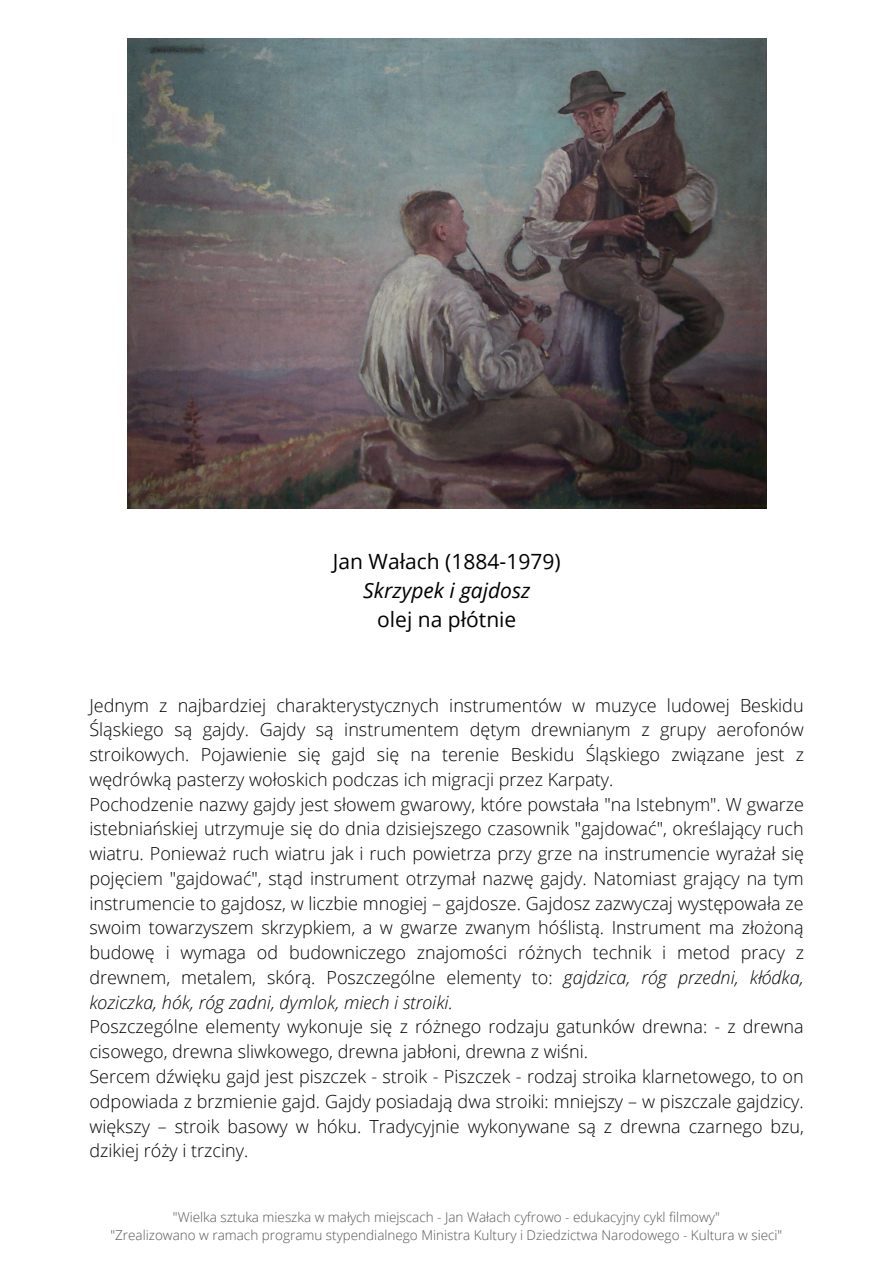
<style>
.page{position:relative;width:893px;height:1263px;background:#fff}
.page>*{position:absolute;margin:0;border:0;box-sizing:border-box;transform-origin:0 0}
.t1{font:21px "Open Sans";color:#000}
.t2{font:italic 21px "Open Sans";color:#000}
.t3{font:300 18px/24.8px "Open Sans";color:#000}
.t4{font:300 13.5px/18.6px "Open Sans";color:#545454;text-align:center}
.s1{font-style:italic}
</style>
<div class="page">
<img style="left:127px;top:38px;width:639px;height:470px">
<p class="t1" style="left:333px;top:546px;width:229px">Jan Wałach (1884-1979)</p>
<p class="t2" style="left:363px;top:575px;width:169px">Skrzypek i gajdosz</p>
<p class="t1" style="left:377px;top:605px;width:141px">olej na płótnie</p>
<p class="t3" style="left:89px;top:692px;width:716px">Jednym z najbardziej charakterystycznych instrumentów w muzyce ludowej Beskidu Śląskiego są gajdy. Gajdy są instrumentem dętym drewnianym z grupy aerofonów stroikowych. Pojawienie się gajd się na terenie Beskidu Śląskiego związane jest z wędrówką pasterzy wołoskich podczas ich migracji przez Karpaty.<br>Pochodzenie nazwy gajdy jest słowem gwarowy, które powstała "na Istebnym". W gwarze istebniańskiej utrzymuje się do dnia dzisiejszego czasownik "gajdować", określający ruch wiatru. Ponieważ ruch wiatru jak i ruch powietrza przy grze na instrumencie wyrażał się pojęciem "gajdować", stąd instrument otrzymał nazwę gajdy. Natomiast grający na tym instrumencie to gajdosz, w liczbie mnogiej – gajdosze. Gajdosz zazwyczaj występowała ze swoim towarzyszem skrzypkiem, a w gwarze zwanym hóślistą. Instrument ma złożoną budowę i wymaga od budowniczego znajomości różnych technik i metod pracy z drewnem, metalem, skórą. Poszczególne elementy to: <span class="s1">gajdzica, róg przedni, kłódka, koziczka, hók, róg zadni, dymlok, miech i stroiki.</span></p>
<p class="t3" style="left:89px;top:1014px;width:716px">Poszczególne elementy wykonuje się z różnego rodzaju gatunków drewna: - z drewna cisowego, drewna sliwkowego, drewna jabłoni, drewna z wiśni.<br>Sercem dźwięku gajd jest piszczek - stroik - Piszczek - rodzaj stroika klarnetowego, to on odpowiada z brzmienie gajd. Gajdy posiadają dwa stroiki: mniejszy – w piszczale gajdzicy. większy – stroik basowy w hóku. Tradycyjnie wykonywane są z drewna czarnego bzu, dzikiej róży i trzciny.</p>
<p class="t4" style="left:110px;top:1207px;width:673px">"Wielka sztuka mieszka w małych miejscach - Jan Wałach cyfrowo - edukacyjny cykl filmowy"<br>"Zrealizowano w ramach programu stypendialnego Ministra Kultury i Dziedzictwa Narodowego - Kultura w sieci"</p>
</div>
